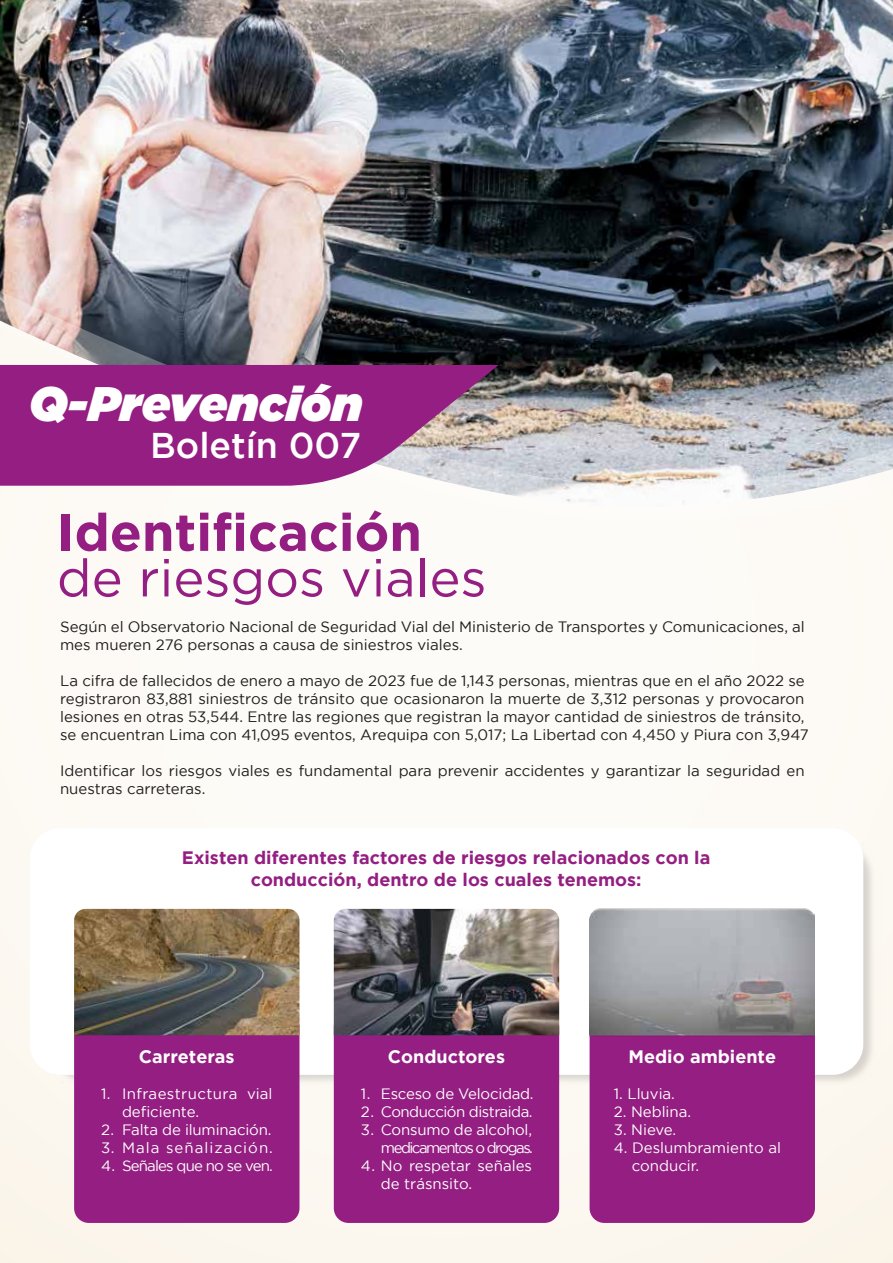
<style>
.page{position:relative;width:893px;height:1263px;background:#fdfbf6}
.page>*{position:absolute;margin:0;border:0;box-sizing:border-box;transform-origin:0 0}
.t1{font:52.35px "Gotham";color:#941e81}
.t2{font:700 52.35px "Gotham";color:#941e81}
.t3{font:italic 900 48.45px "Gotham";color:#fff}
.t4{font:500 35.7px "Gotham";color:#fff}
.t5{font:700 18px/21.6px "Gotham";color:#941e81;text-align:center}
.t6{font:700 18px "Gotham";color:#fff}
.t7{font:15px/18px "Gotham";color:#1d1d1b}
.t8{font:15px/18px "Gotham";letter-spacing:-.01em;color:#fff}
.t9{font:15px/18px "Gotham";letter-spacing:-.1em;color:#fff;text-align:right}
.t10{font:15px/18px "Gotham";letter-spacing:-.03em;color:#fff}
.t11{font:15px "Gotham";letter-spacing:-.055em;color:#fff}
</style>
<div class="page">
<img style="left:61px;top:853px;width:813px;height:279px">
<div style="left:30px;top:828px;width:833px;height:247px;background:#fff;border-radius:31px"></div>
<div style="left:74px;top:1012px;width:225px;height:211px;background:#941e81;border-radius:15px"></div>
<div style="left:334px;top:1012px;width:225px;height:211px;background:#941e81;border-radius:15px"></div>
<div style="left:590px;top:1012px;width:225px;height:211px;background:#941e81;border-radius:15px"></div>
<img style="left:0;top:0;width:893px;height:282px">
<img style="left:0;top:282px;width:893px;height:220px">
<svg style="left:0;top:365px;width:499px;height:121px;background:#9c388b"></svg>
<img style="left:74px;top:909px;width:225px;height:126px">
<img style="left:334px;top:909px;width:225px;height:126px">
<img style="left:590px;top:908px;width:225px;height:128px">
<h2 class="t3" style="left:29px;top:376px;width:335px">Q-Prevención</h2>
<h3 class="t4" style="left:150px;top:425px;width:213px">Boletín 007</h3>
<h1 class="t2" style="left:57px;top:502px;width:367px">Identificación</h1>
<h1 class="t1" style="left:57px;top:549px;width:431px">de riesgos viales</h1>
<p class="t7" style="left:60px;top:618px;width:746px">Según el Observatorio Nacional de Seguridad Vial del Ministerio de Transportes y Comunicaciones, al mes mueren 276 personas a causa de siniestros viales.</p>
<p class="t7" style="left:60px;top:672px;width:750px">La cifra de fallecidos de enero a mayo de 2023 fue de 1,143 personas, mientras que en el año 2022 se registraron 83,881 siniestros de tránsito que ocasionaron la muerte de 3,312 personas y provocaron lesiones en otras 53,544. Entre las regiones que registran la mayor cantidad de siniestros de tránsito, se encuentran Lima con 41,095 eventos, Arequipa con 5,017; La Libertad con 4,450 y Piura con 3,947</p>
<p class="t7" style="left:60px;top:762px;width:746px">Identificar los riesgos viales es fundamental para prevenir accidentes y garantizar la seguridad en nuestras carreteras.</p>
<p class="t5" style="left:182px;top:846px;width:530px">Existen diferentes factores de riesgos relacionados con la conducción, dentro de los cuales tenemos:</p>
<p class="t6" style="left:139px;top:1046px;width:97px">Carreteras</p>
<p class="t8" style="left:122px;top:1085px;width:152px">Infraestructura vial deficiente.<br>Falta de iluminación.<br>Mala señalización.</p>
<p class="t11" style="left:101px;top:1158px;width:173px">4. Señales que no se ven.</p>
<p class="t8" style="left:101px;top:1085px;width:11px">1.</p>
<p class="t8" style="left:101px;top:1121px;width:15px">2.<br>3.</p>
<p class="t6" style="left:388px;top:1046px;width:119px">Conductores</p>
<p class="t10" style="left:381px;top:1085px;width:154px">Esceso de Velocidad.<br>Conducción distraida.</p>
<p class="t9" style="left:361px;top:1121px;width:174px">3. Consumo de alcohol, medicamentos o drogas.</p>
<p class="t8" style="left:381px;top:1157px;width:153px;text-indent:-20px">4. No respetar señales de trásnsito.</p>
<p class="t8" style="left:361px;top:1085px;width:15px">1.<br>2.</p>
<p class="t6" style="left:628px;top:1046px;width:149px">Medio ambiente</p>
<p class="t8" style="left:614px;top:1084px;width:63px">1. Lluvia.</p>
<p class="t8" style="left:614px;top:1102px;width:79px">2. Neblina.</p>
<p class="t8" style="left:614px;top:1120px;width:64px">3. Nieve.</p>
<p class="t8" style="left:632px;top:1138px;width:151px;text-indent:-18px">4. Deslumbramiento al conducir.</p>
</div>
